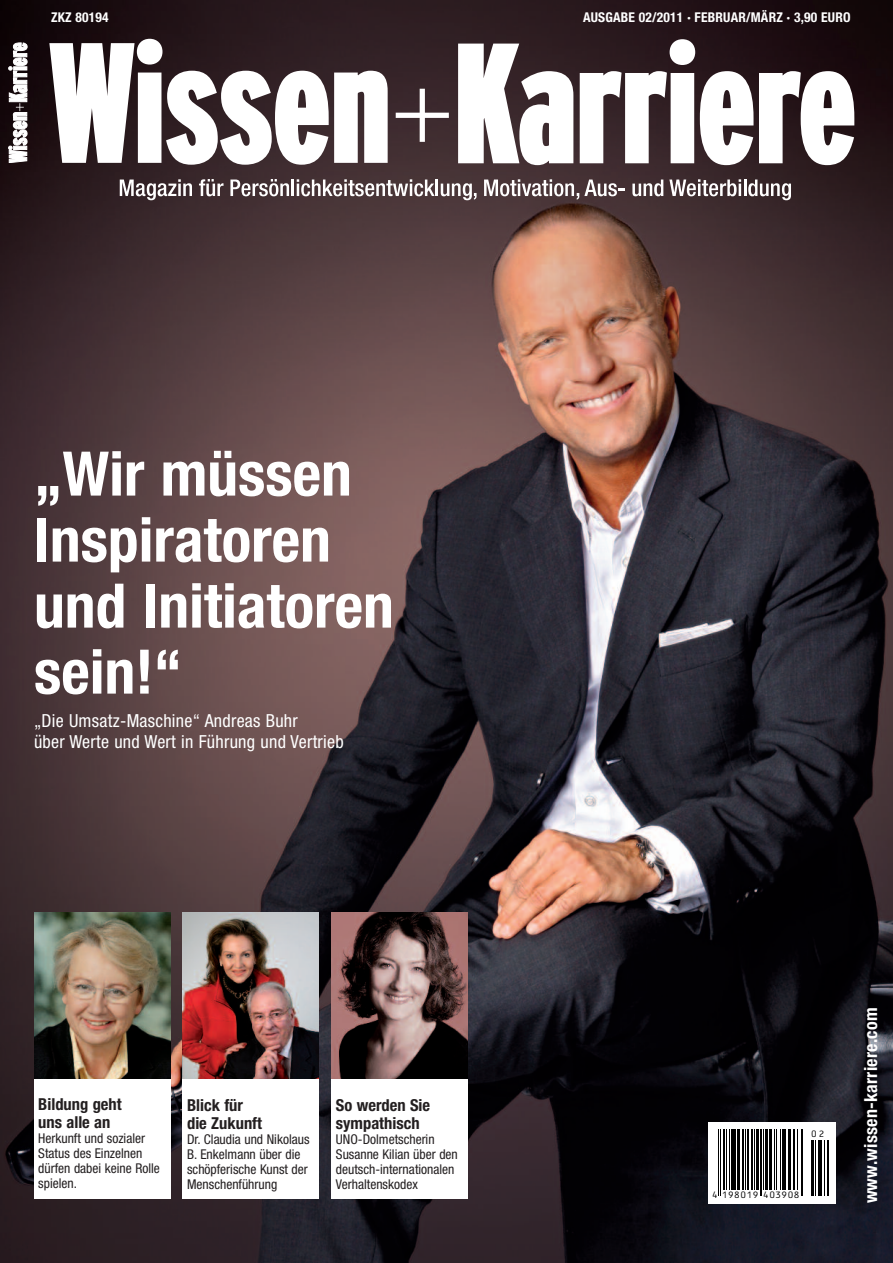
<style>
.page{position:relative;width:893px;height:1263px;background:#fff}
.page>*{position:absolute;margin:0;border:0;box-sizing:border-box;transform-origin:0 0}
.t1{font:700 condensed 61.5px/66px "Helvetica Neue";color:#fff}
.t2{font:condensed 18px/21px "Helvetica Neue";letter-spacing:.015em;color:#fff}
.t3{font:700 condensed 18px "Helvetica Neue";letter-spacing:.015em;color:#fff}
.t4{font:700 condensed 16.5px/18px "Helvetica Neue";color:#231f20}
.t5{font:condensed 13.5px/15px "Helvetica Neue";color:#231f20}
.t6{font:700 condensed 13.5px "Helvetica Neue";letter-spacing:.015em;color:#fff}
.t7{font:10.5px "OCR B";letter-spacing:-.015em;color:#000}
</style>
<div class="page">
<img style="left:0;top:0;width:893px;height:1263px">
<svg style="left:49px;top:39px;width:340px;height:127px"></svg>
<svg style="left:396px;top:89px;width:53px;height:53px;background:#615155"></svg>
<svg style="left:457px;top:39px;width:397px;height:127px"></svg>
<svg style="left:120px;top:179px;width:72px;height:21px"></svg>
<svg style="left:199px;top:179px;width:24px;height:17px"></svg>
<svg style="left:230px;top:179px;width:247px;height:21px"></svg>
<svg style="left:484px;top:179px;width:141px;height:21px"></svg>
<svg style="left:632px;top:180px;width:31px;height:16px"></svg>
<svg style="left:669px;top:179px;width:122px;height:21px"></svg>
<svg style="left:9px;top:43px;width:18px;height:120px"></svg>
<div style="left:708px;top:1121px;width:128px;height:82px;background:#fff"></div>
<hr style="left:718px;top:1129px;width:1px;height:67px;background:#000">
<hr style="left:720px;top:1129px;width:1px;height:67px;background:#000">
<hr style="left:723px;top:1129px;width:2px;height:61px;background:#000">
<hr style="left:726px;top:1129px;width:1px;height:61px;background:#000">
<hr style="left:729px;top:1129px;width:1px;height:61px;background:#000">
<hr style="left:731px;top:1129px;width:3px;height:61px;background:#000">
<hr style="left:734px;top:1129px;width:2px;height:61px;background:#000">
<hr style="left:737px;top:1129px;width:3px;height:61px;background:#000">
<hr style="left:742px;top:1129px;width:2px;height:61px;background:#000">
<hr style="left:745px;top:1129px;width:1px;height:61px;background:#000">
<hr style="left:747px;top:1129px;width:2px;height:61px;background:#000">
<hr style="left:751px;top:1129px;width:1px;height:61px;background:#000">
<hr style="left:754px;top:1129px;width:1px;height:61px;background:#000">
<hr style="left:756px;top:1129px;width:3px;height:61px;background:#000">
<hr style="left:759px;top:1129px;width:1px;height:67px;background:#000">
<hr style="left:761px;top:1129px;width:1px;height:67px;background:#000">
<hr style="left:763px;top:1129px;width:1px;height:61px;background:#000">
<hr style="left:765px;top:1129px;width:3px;height:61px;background:#000">
<hr style="left:769px;top:1129px;width:3px;height:61px;background:#000">
<hr style="left:774px;top:1129px;width:1px;height:61px;background:#000">
<hr style="left:776px;top:1129px;width:1px;height:61px;background:#000">
<hr style="left:780px;top:1129px;width:1px;height:61px;background:#000">
<hr style="left:782px;top:1129px;width:3px;height:61px;background:#000">
<hr style="left:785px;top:1129px;width:1px;height:61px;background:#000">
<hr style="left:788px;top:1129px;width:3px;height:61px;background:#000">
<hr style="left:793px;top:1129px;width:1px;height:61px;background:#000">
<hr style="left:794px;top:1129px;width:1px;height:61px;background:#000">
<hr style="left:797px;top:1129px;width:1px;height:61px;background:#000">
<hr style="left:801px;top:1129px;width:1px;height:67px;background:#000">
<hr style="left:802px;top:1129px;width:1px;height:67px;background:#000">
<hr style="left:811px;top:1140px;width:1px;height:56px;background:#000">
<hr style="left:812px;top:1140px;width:2px;height:56px;background:#000">
<hr style="left:815px;top:1140px;width:1px;height:56px;background:#000">
<hr style="left:818px;top:1140px;width:3px;height:56px;background:#000">
<hr style="left:821px;top:1140px;width:1px;height:56px;background:#000">
<hr style="left:824px;top:1140px;width:1px;height:56px;background:#000">
<hr style="left:827px;top:1140px;width:2px;height:56px;background:#000">
<img style="left:183px;top:913px;width:136px;height:167px">
<img style="left:332px;top:913px;width:136px;height:167px">
<div style="left:183px;top:1080px;width:136px;height:119px;background:#fff"></div>
<div style="left:332px;top:1080px;width:136px;height:119px;background:#fff"></div>
<img style="left:34px;top:912px;width:136px;height:168px">
<div style="left:34px;top:1080px;width:136px;height:119px;background:#fff"></div>
<p class="t6" style="left:51px;top:13px;width:59px">ZKZ 80194</p>
<p class="t6" style="left:583px;top:13px;width:269px">AUSGABE 02/2011 · FEBRUAR/MÄRZ · 3,90 EURO</p>
<h1 class="t1" style="left:34px;top:446px;width:361px">„Wir müssen<br>Inspiratoren und Initiatoren sein!“</h1>
<h2 class="t2" style="left:34px;top:712px;width:311px">„Die Umsatz-Maschine“ Andreas Buhr<br>über Werte und Wert in Führung und Vertrieb</h2>
<p class="t4" style="left:38px;top:1096px;width:85px">Bildung geht uns alle an</p>
<p class="t5" style="left:38px;top:1132px;width:123px">Herkunft und sozialer<br>Status des Einzelnen dürfen dabei keine Rolle spielen.</p>
<p class="t4" style="left:187px;top:1097px;width:76px">Blick für die Zukunft</p>
<p class="t5" style="left:187px;top:1132px;width:124px">Dr. Claudia und Nikolaus<br>B. Enkelmann über die schöpferische Kunst der<br>Menschenführung</p>
<p class="t4" style="left:336px;top:1097px;width:96px">So werden Sie sympathisch</p>
<p class="t5" style="left:336px;top:1132px;width:123px">UNO-Dolmetscherin<br>Susanne Kilian über den deutsch-internationalen<br>Verhaltenskodex</p>
<p class="t7" style="left:811px;top:1127px;width:16px">02</p>
<p class="t7" style="left:712px;top:1188px;width:90px">4 198019 403908</p>
<h2 class="t3" style="left:864px;top:1203px;width:197px;rotate:-90deg">www.wissen-karriere.com</h2>
</div>
